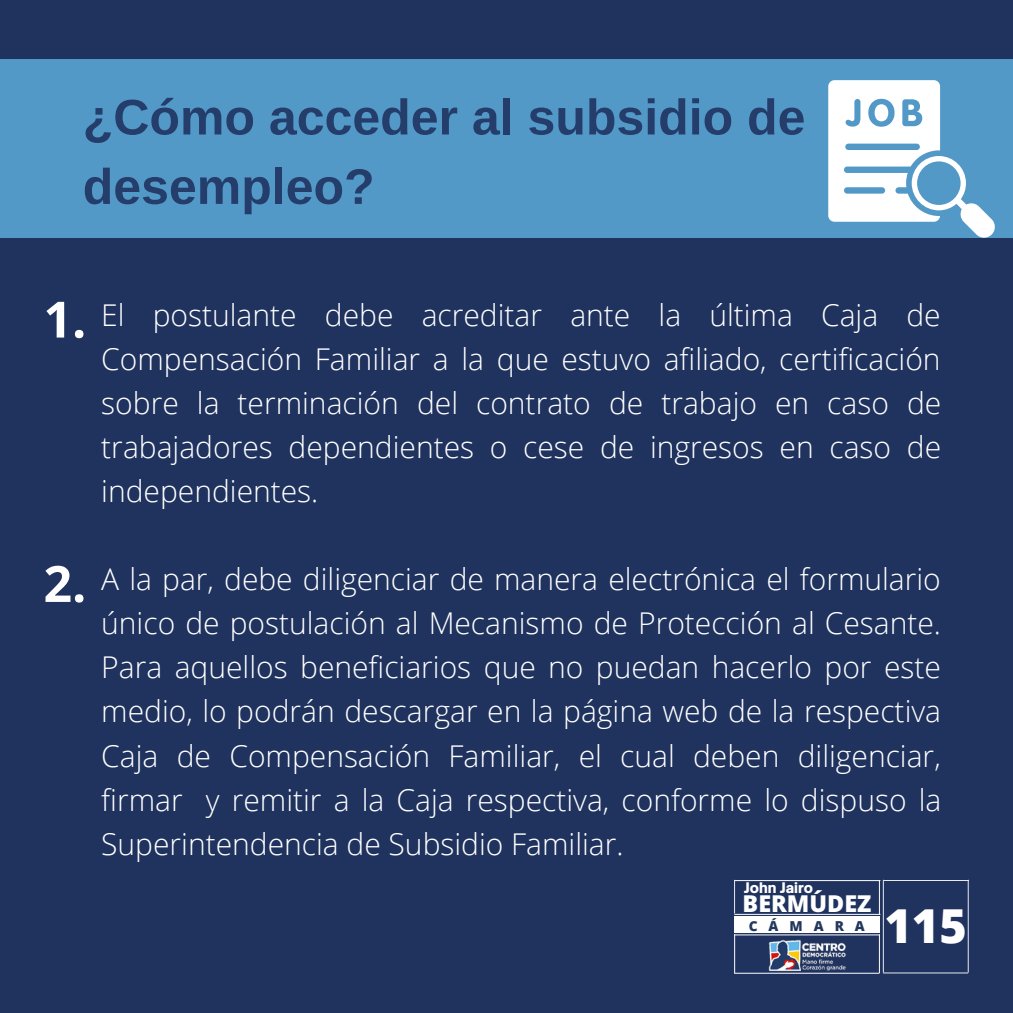
<style>
.page{position:relative;width:1013px;height:1013px;background:#fff}
.page>*{position:absolute;margin:0;border:0;box-sizing:border-box;transform-origin:0 0}
.t1{font:700 50px/69.4px "Arimo";color:#253d6b}
.t2{font:700 50px "Open Sans";color:#fff}
.t3{font:800 46.75px "Open Sans";color:#fff}
.t4{font:300 30px/44px "Open Sans";color:#fff;text-align:justify}
.t5{font:800 23.38px "Open Sans Hebrew";color:#fff}
.t6{font:900 14px "Open Sauce One";color:#fff}
.t7{font:800 13.75px "Open Sans";letter-spacing:.8em;color:#22385c}
</style>
<div class="page">
<div style="left:0;top:0;width:1012px;height:1012px;background:#20335f"></div>
<div style="left:0;top:59px;width:1012px;height:178px;background:#5399c8"></div>
<svg style="left:828px;top:80px;width:166px;height:158px"></svg>
<div style="left:734px;top:915px;width:145px;height:17px;background:#fff"></div>
<hr style="left:734px;top:972px;width:144px;height:1px;background:#fff">
<hr style="left:734px;top:934px;width:144px;height:1px;background:#fff">
<hr style="left:879px;top:934px;width:1px;height:38px;background:#fff">
<hr style="left:882px;top:880px;width:1px;height:92px;background:#fff">
<hr style="left:734px;top:934px;width:1px;height:38px;background:#fff">
<hr style="left:883px;top:972px;width:84px;height:1px;background:#fff">
<hr style="left:884px;top:880px;width:84px;height:1px;background:#fff">
<hr style="left:967px;top:880px;width:1px;height:92px;background:#fff">
<hr style="left:734px;top:913px;width:146px;height:1px;background:#fff">
<hr style="left:734px;top:880px;width:146px;height:1px;background:#fff">
<hr style="left:879px;top:880px;width:1px;height:34px;background:#fff">
<img style="left:763px;top:934px;width:89px;height:40px">
<hr style="left:734px;top:880px;width:1px;height:33px;background:#fff">
<p class="t1" style="left:83px;top:82px;width:724px">¿Cómo acceder al subsidio de desempleo?</p>
<p class="t2" style="left:43px;top:284px;width:44px">1.</p>
<p class="t4" style="left:101px;top:292px;width:841px">El postulante debe acreditar ante la última Caja de Compensación Familiar a la que estuvo afiliado, certificación sobre la terminación del contrato de trabajo en caso de trabajadores dependientes o cese de ingresos en caso de independientes.</p>
<p class="t2" style="left:43px;top:548px;width:44px">2.</p>
<p class="t4" style="left:101px;top:556px;width:841px">A la par, debe diligenciar de manera electrónica el formulario único de postulación al Mecanismo de Protección al Cesante.<br>Para aquellos beneficiarios que no puedan hacerlo por este medio, lo podrán descargar en la página web de la respectiva Caja de Compensación Familiar, el cual deben diligenciar, firmar y remitir a la Caja respectiva, conforme lo dispuso la Superintendencia de Subsidio Familiar.</p>
<p class="t6" style="left:744px;top:879px;width:70px">John Jairo</p>
<p class="t5" style="left:742px;top:887px;width:130px">BERMÚDEZ</p>
<p class="t7" style="left:748px;top:916px;width:118px">CÁMARA</p>
<p class="t3" style="left:884px;top:893px;width:84px">115</p>
</div>
